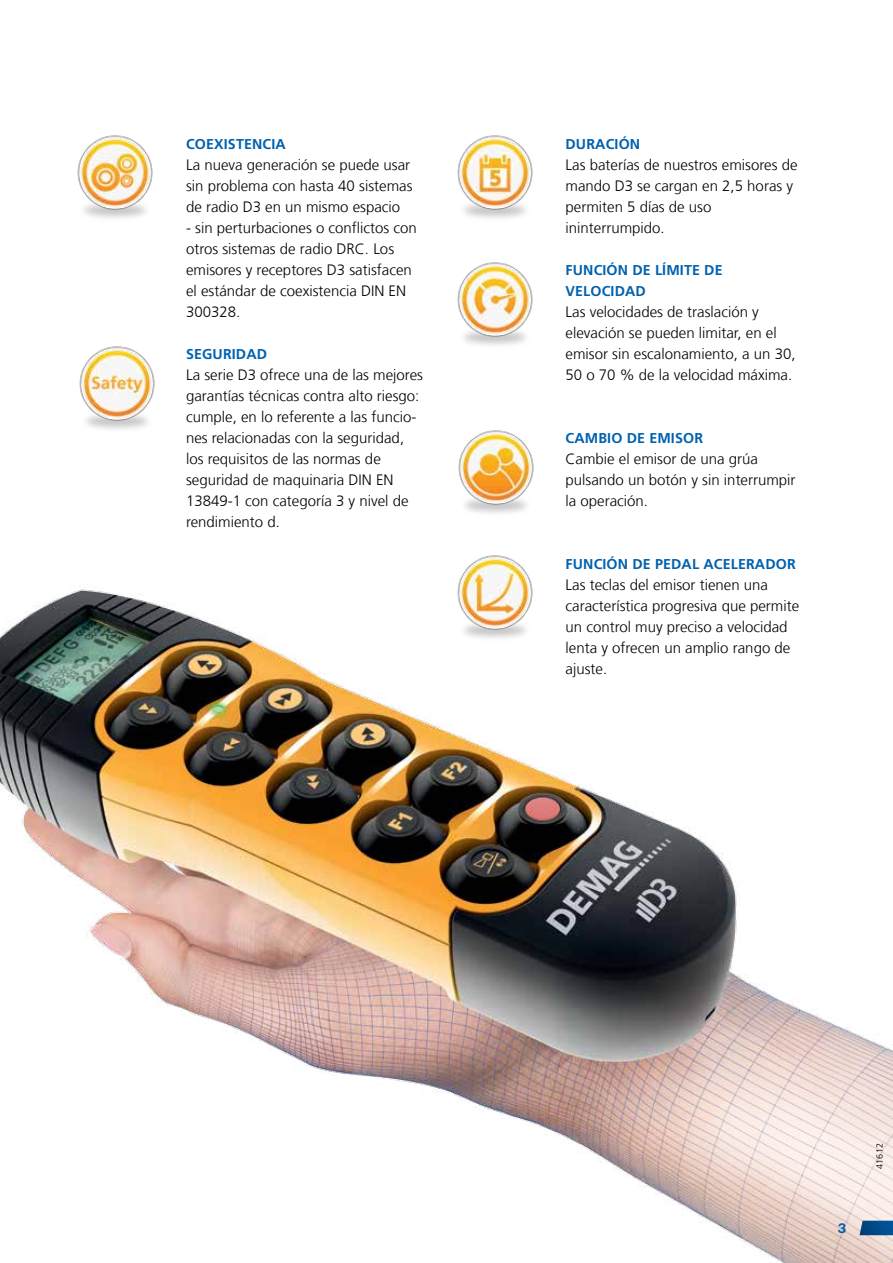
<style>
.page{position:relative;width:893px;height:1263px;background:#fff}
.page>*{position:absolute;margin:0;border:0;box-sizing:border-box;transform-origin:0 0}
.t1{font:300 15px/21px "Frutiger LT Com";color:#000}
.t2{font:700 14.25px/21px "Frutiger LT Com";letter-spacing:.01em;color:#0061af}
.t3{font:600 13.5px "Produkt";color:#0061af}
.t4{font:300 9px "Frutiger LT Com";letter-spacing:.05em;color:#000}
</style>
<div class="page">
<img style="left:0;top:589px;width:893px;height:674px">
<img style="left:458px;top:430px;width:76px;height:83px">
<img style="left:453px;top:555px;width:85px;height:97px">
<svg style="left:859px;top:1221px;width:34px;height:14px"></svg>
<img style="left:77px;top:135px;width:76px;height:83px">
<img style="left:79px;top:346px;width:76px;height:83px">
<img style="left:457px;top:135px;width:76px;height:83px">
<img style="left:457px;top:262px;width:76px;height:83px">
<p class="t2" style="left:186px;top:133px;width:101px">COEXISTENCIA</p>
<p class="t1" style="left:186px;top:154px;width:228px">La nueva generación se puede usar sin problema con hasta 40 sistemas de radio D3 en un mismo espacio</p>
<p class="t1" style="left:186px;top:217px;width:232px">- sin perturbaciones o conflictos con otros sistemas de radio DRC. Los emisores y receptores D3 satisfacen el estándar de coexistencia DIN EN<br>300328.</p>
<p class="t2" style="left:186px;top:343px;width:81px">SEGURIDAD</p>
<p class="t1" style="left:186px;top:364px;width:238px">La serie D3 ofrece una de las mejores garantías técnicas contra alto riesgo: cumple, en lo referente a las funcio&shy;nes relacionadas con la seguridad, los requisitos de las normas de seguridad de maquinaria DIN EN<br>13849-1 con categoría 3 y nivel de rendimiento d.</p>
<p class="t2" style="left:566px;top:133px;width:76px">DURACIÓN</p>
<p class="t1" style="left:566px;top:154px;width:233px">Las baterías de nuestros emisores de mando D3 se cargan en 2,5 horas y permiten 5 días de uso ininterrumpido.</p>
<p class="t2" style="left:566px;top:259px;width:148px">FUNCIÓN DE LÍMITE DE<br>VELOCIDAD</p>
<p class="t1" style="left:566px;top:301px;width:232px">Las velocidades de traslación y elevación se pueden limitar, en el emisor sin escalonamiento, a un 30, 50 o 70 % de la velocidad máxima.</p>
<p class="t2" style="left:566px;top:427px;width:139px">CAMBIO DE EMISOR</p>
<p class="t1" style="left:566px;top:448px;width:232px">Cambie el emisor de una grúa pulsando un botón y sin interrumpir la operación.</p>
<p class="t2" style="left:566px;top:553px;width:232px">FUNCIÓN DE PEDAL ACELERADOR</p>
<p class="t1" style="left:566px;top:574px;width:235px">Las teclas del emisor tienen una característica progresiva que permite un control muy preciso a velocidad lenta y ofrecen un amplio rango de ajuste.</p>
<p class="t3" style="left:838px;top:1219px;width:10px">3</p>
<p class="t4" style="left:874px;top:1169px;width:28px;rotate:-90deg">41612</p>
</div>
